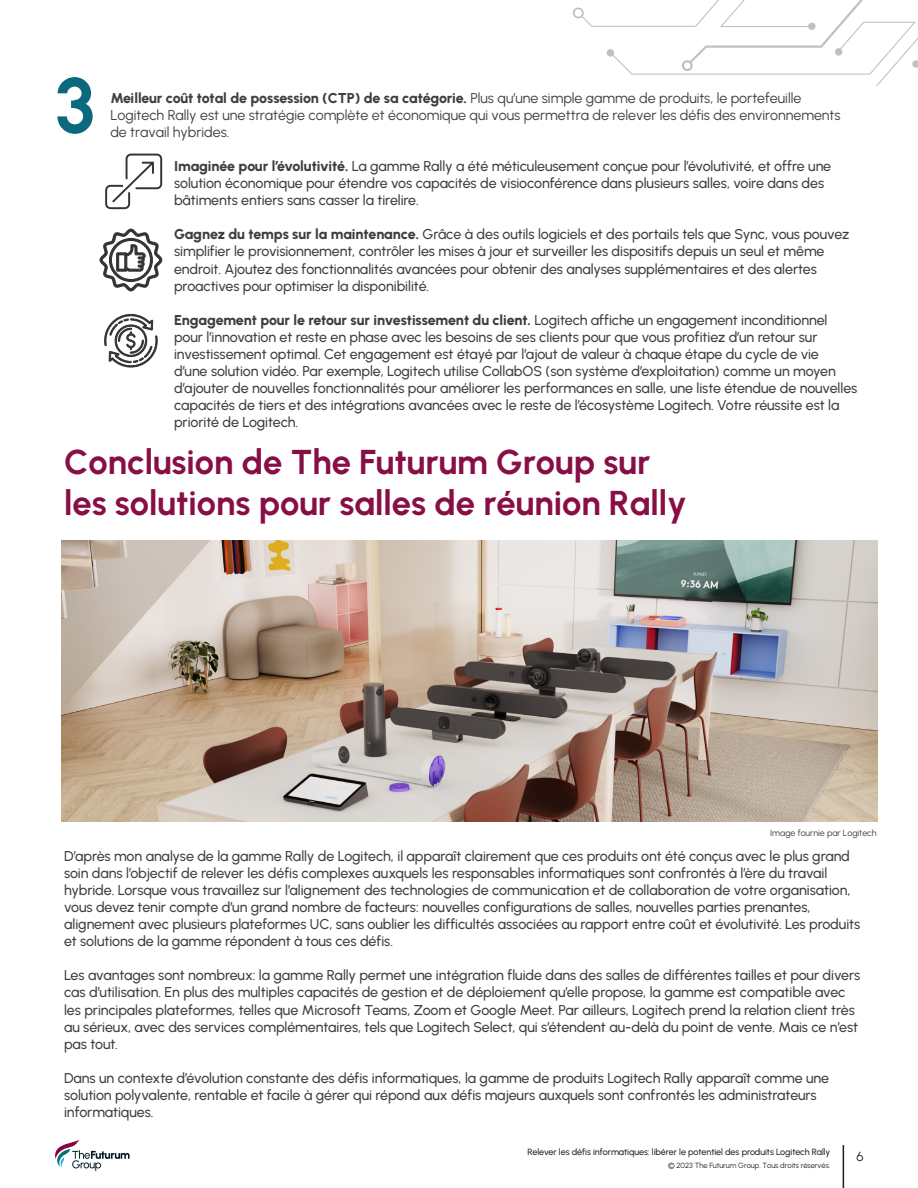
<style>
.page{position:relative;width:918px;height:1188px;background:#fff}
.page>*{position:absolute;margin:0;border:0;box-sizing:border-box;transform-origin:0 0}
.footnote{font:78px "Urbanist";color:#0a697e}
.WH_Introduction_Head{font:34.5px/41.4px "Urbanist";color:#880e46}
.footnote-2{font:500 14.25px/17.1px "Urbanist";letter-spacing:-.005em;color:#3e3e3f}
.footnote-3{font:14.25px/17.1px "Urbanist";color:#3e3e3f}
.t1{font:13.05px "Urbanist";color:#231f20}
.t2{font:500 9px "Urbanist";letter-spacing:-.005em;color:#231f20}
.footnote-4{font:8.85px "Urbanist";color:#3e3e3f}
.t3{font:7.5px "Urbanist";color:#231f20}
.s1{font-weight:800}
</style>
<div class="page">
<svg style="left:573px;top:0;width:345px;height:85px"></svg>
<svg style="left:55px;top:1140px;width:75px;height:31px"></svg>
<svg style="left:105px;top:154px;width:57px;height:55px"></svg>
<svg style="left:99px;top:228px;width:63px;height:64px"></svg>
<svg style="left:104px;top:313px;width:54px;height:55px"></svg>
<img style="left:62px;top:541px;width:815px;height:280px">
<hr style="left:843px;top:1145px;width:1px;height:43px;background:#231f20">
<p class="footnote" style="left:55px;top:54px;width:41px">3</p>
<p class="footnote-3" style="left:110px;top:89px;width:732px"><span class="s1">Meilleur coût total de possession (CTP) de sa catégorie.</span> Plus qu’une simple gamme de produits, le portefeuille<br>Logitech Rally est une stratégie complète et économique qui vous permettra de relever les défis des environnements de travail hybrides.</p>
<p class="footnote-2" style="left:174px;top:157px;width:659px"><span class="s1">Imaginée pour l’évolutivité.</span> La gamme Rally a été méticuleusement conçue pour l’évolutivité, et offre une solution économique pour étendre vos capacités de visioconférence dans plusieurs salles, voire dans des bâtiments entiers sans casser la tirelire.</p>
<p class="footnote-2" style="left:174px;top:225px;width:677px"><span class="s1">Gagnez du temps sur la maintenance.</span> Grâce à des outils logiciels et des portails tels que Sync, vous pouvez simplifier le provisionnement, contrôler les mises à jour et surveiller les dispositifs depuis un seul et même endroit. Ajoutez des fonctionnalités avancées pour obtenir des analyses supplémentaires et des alertes proactives pour optimiser la disponibilité.</p>
<p class="footnote-2" style="left:174px;top:311px;width:685px"><span class="s1">Engagement pour le retour sur investissement du client.</span> Logitech affiche un engagement inconditionnel pour l’innovation et reste en phase avec les besoins de ses clients pour que vous profitiez d’un retour sur investissement optimal. Cet engagement est étayé par l’ajout de valeur à chaque étape du cycle de vie<br>d’une solution vidéo. Par exemple, Logitech utilise CollabOS (son système d’exploitation) comme un moyen d’ajouter de nouvelles fonctionnalités pour améliorer les performances en salle, une liste étendue de nouvelles capacités de tiers et des intégrations avancées avec le reste de l’écosystème Logitech. Votre réussite est la priorité de Logitech.</p>
<p class="WH_Introduction_Head" style="left:64px;top:440px;width:624px">Conclusion de The Futurum Group sur les solutions pour salles de réunion Rally</p>
<p class="footnote-4" style="left:770px;top:827px;width:108px">Image fournie par Logitech</p>
<p class="footnote-2" style="left:64px;top:847px;width:798px">D’après mon analyse de la gamme Rally de Logitech, il apparaît clairement que ces produits ont été conçus avec le plus grand soin dans l’objectif de relever les défis complexes auxquels les responsables informatiques sont confrontés à l’ère du travail hybride. Lorsque vous travaillez sur l’alignement des technologies de communication et de collaboration de votre organisation, vous devez tenir compte d’un grand nombre de facteurs: nouvelles configurations de salles, nouvelles parties prenantes, alignement avec plusieurs plateformes UC, sans oublier les difficultés associées au rapport entre coût et évolutivité. Les produits et solutions de la gamme répondent à tous ces défis.</p>
<p class="footnote-2" style="left:64px;top:966px;width:798px">Les avantages sont nombreux: la gamme Rally permet une intégration fluide dans des salles de différentes tailles et pour divers cas d’utilisation. En plus des multiples capacités de gestion et de déploiement qu’elle propose, la gamme est compatible avec les principales plateformes, telles que Microsoft Teams, Zoom et Google Meet. Par ailleurs, Logitech prend la relation client très au sérieux, avec des services complémentaires, tels que Logitech Select, qui s’étendent au-delà du point de vente. Mais ce n’est pas tout.</p>
<p class="footnote-2" style="left:64px;top:1069px;width:767px">Dans un contexte d’évolution constante des défis informatiques, la gamme de produits Logitech Rally apparaît comme une solution polyvalente, rentable et facile à gérer qui répond aux défis majeurs auxquels sont confrontés les administrateurs informatiques.</p>
<p class="t2" style="left:528px;top:1146px;width:304px">Relever les défis informatiques: libérer le potentiel des produits Logitech Rally</p>
<p class="t1" style="left:856px;top:1148px;width:9px">6</p>
<p class="t3" style="left:668px;top:1160px;width:164px">© 2023 The Futurum Group. Tous droits réservés.</p>
</div>
